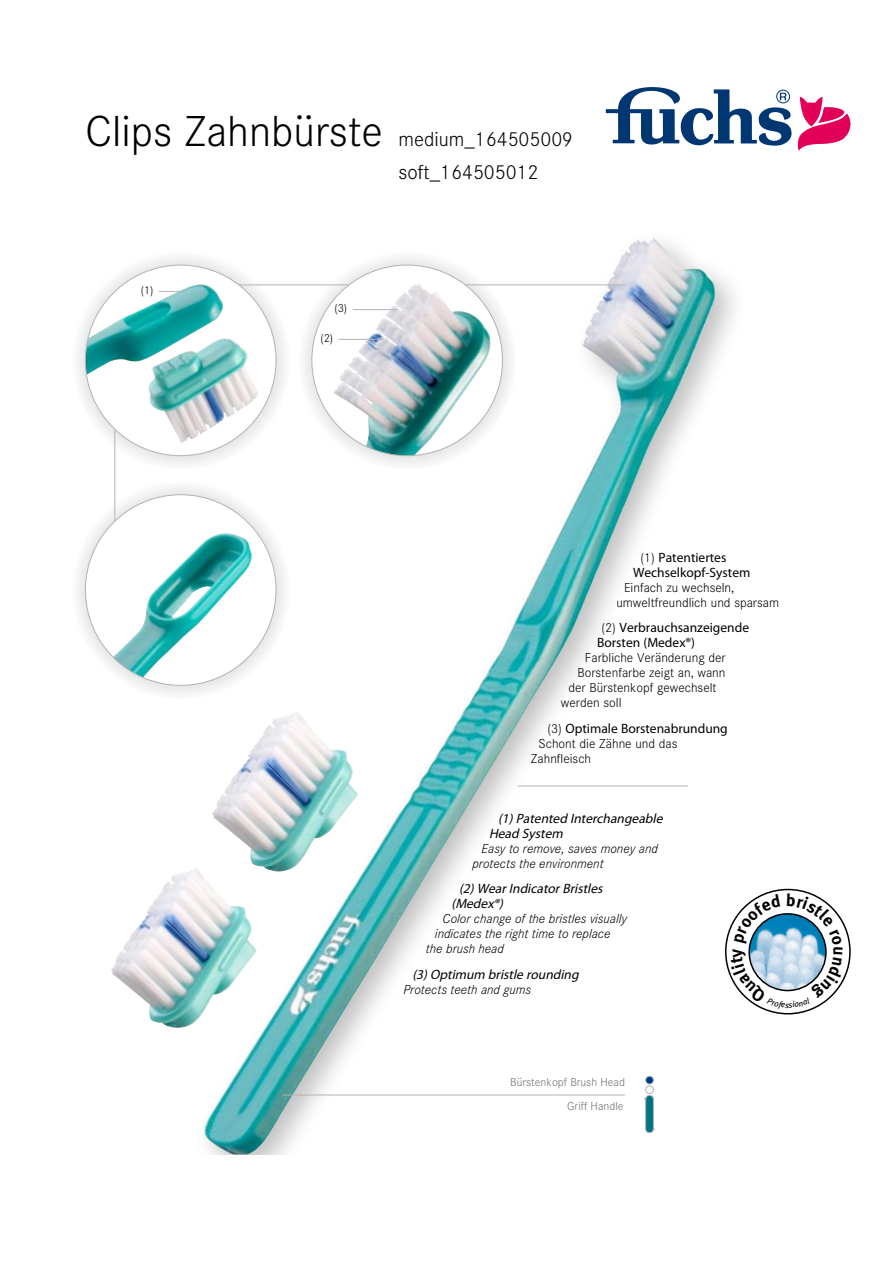
<style>
.page{position:relative;width:893px;height:1263px;background:#fff}
.page>*{position:absolute;margin:0;border:0;box-sizing:border-box;transform-origin:0 0}
.t1{font:300 21px/33px "Corporate S";color:#000}
.t2{font:300 13.5px/15px "Corporate S";color:#000}
.t3{font:italic 300 13.5px/15px "Corporate S";color:#000}
.t4{font:13.5px/15px "Myriad Pro";color:#000}
.t5{font:italic 13.5px/15px "Myriad Pro";color:#000}
.t6{font:300 12px/23.9px "Corporate S";color:#707173;text-align:right}
.t7{font:300 12px "Corporate S";color:#000}
.s1{font-size:45px}
.s2{font-family:"Corporate S";font-weight:300}
</style>
<div class="page">
<div style="left:189px;top:223px;width:664px;height:931px;background:#000;opacity:.25"></div>
<img style="left:254px;top:238px;width:401px;height:807px">
<svg style="left:726px;top:889px;width:124px;height:125px"></svg>
<div style="left:71px;top:251px;width:219px;height:219px;background:#f2f3f3;border-radius:109px"></div>
<hr style="left:518px;top:786px;width:170px;height:1px;background:#b1b3b4">
<svg style="left:298px;top:251px;width:219px;height:219px"></svg>
<hr style="left:196px;top:285px;width:429px;height:1px;background:#b1b3b4">
<img style="left:312px;top:265px;width:190px;height:191px;border-radius:50%">
<img style="left:389px;top:283px;width:30px;height:28px">
<svg style="left:71px;top:480px;width:219px;height:219px;fill:#f2f3f3"></svg>
<hr style="left:339px;top:339px;width:44px;height:1px;background:#b1b3b4">
<hr style="left:283px;top:1095px;width:342px;height:1px;background:#b1b3b4">
<div style="left:646px;top:1076px;width:7px;height:8px;background:#003888;border-radius:50%"></div>
<div style="left:645px;top:1076px;width:9px;height:8px;border:1px solid #b1b3b4;border-radius:50%"></div>
<div style="left:646px;top:1086px;width:7px;height:7px;background:#fff;border-radius:50%"></div>
<div style="left:645px;top:1085px;width:9px;height:9px;border:1px solid #b1b3b4;border-radius:50%"></div>
<svg style="left:644px;top:1095px;width:12px;height:38px"></svg>
<img style="left:252px;top:711px;width:45px;height:39px">
<img style="left:151px;top:867px;width:45px;height:39px">
<hr style="left:114px;top:327px;width:1px;height:227px;background:#b1b3b4">
<svg style="left:85px;top:265px;width:191px;height:191px;fill:#fff"></svg>
<img style="left:85px;top:284px;width:139px;height:160px">
<svg style="left:159px;top:291px;width:21px;height:1px"></svg>
<div style="left:85px;top:495px;width:191px;height:190px;background:#fff;border-radius:50%"></div>
<img style="left:113px;top:533px;width:140px;height:145px">
<hr style="left:353px;top:309px;width:44px;height:1px;background:#b1b3b4">
<svg style="left:606px;top:87px;width:185px;height:59px"></svg>
<svg style="left:798px;top:97px;width:52px;height:54px"></svg>
<svg style="left:730px;top:893px;width:114px;height:116px"></svg>
<h1 class="t1" style="left:399px;top:122px;width:176px;text-indent:-314px"><span class="s1">Clips Zahnbürste</span> medium_164505009 soft_164505012</h1>
<p class="t7" style="left:141px;top:284px;width:14px">(1)</p>
<p class="t7" style="left:334px;top:302px;width:14px">(3)</p>
<p class="t7" style="left:320px;top:332px;width:14px">(2)</p>
<p class="t4" style="left:633px;top:549px;width:119px;text-indent:8px"><span class="s2">(1)</span> Patentiertes<br>Wechselkopf-System</p>
<p class="t2" style="left:616px;top:580px;width:164px;text-indent:8px">Einfach zu wechseln, umweltfreundlich und sparsam</p>
<p class="t4" style="left:597px;top:620px;width:153px;text-indent:4px"><span class="s2">(2)</span> Verbrauchsanzeigende<br>Borsten (Medex®)</p>
<p class="t2" style="left:585px;top:650px;width:142px">Farbliche Veränderung der</p>
<p class="t2" style="left:577px;top:665px;width:150px">Borstenfarbe zeigt an, wann</p>
<p class="t2" style="left:568px;top:680px;width:150px">der Bürstenkopf gewechselt</p>
<p class="t2" style="left:561px;top:695px;width:62px">werden soll</p>
<p class="t4" style="left:547px;top:720px;width:182px"><span class="s2">(3)</span> Optimale Borstenabrundung</p>
<p class="t2" style="left:531px;top:736px;width:148px;text-indent:8px">Schont die Zähne und das<br>Zahnfleisch</p>
<p class="t5" style="left:489px;top:810px;width:178px;text-indent:9px">(1)Patented Interchangeable<br>Head System</p>
<p class="t3" style="left:472px;top:841px;width:187px;text-indent:9px">Easy to remove, saves money and protects the environment</p>
<p class="t5" style="left:451px;top:881px;width:156px;text-indent:7px">(2)WearIndicatorBristles (Medex®)</p>
<p class="t3" style="left:442px;top:911px;width:186px">Color change of the bristles visually</p>
<p class="t3" style="left:435px;top:926px;width:177px">indicates the right time to replace</p>
<p class="t3" style="left:426px;top:941px;width:79px">the brush head</p>
<p class="t5" style="left:412px;top:966px;width:171px">(3)Optimum bristle rounding</p>
<p class="t3" style="left:403px;top:982px;width:129px">Protects teeth and gums</p>
<p class="t6" style="left:510px;top:1070px;width:116px">Bürstenkopf Brush Head<br>Griff Handle</p>
</div>
